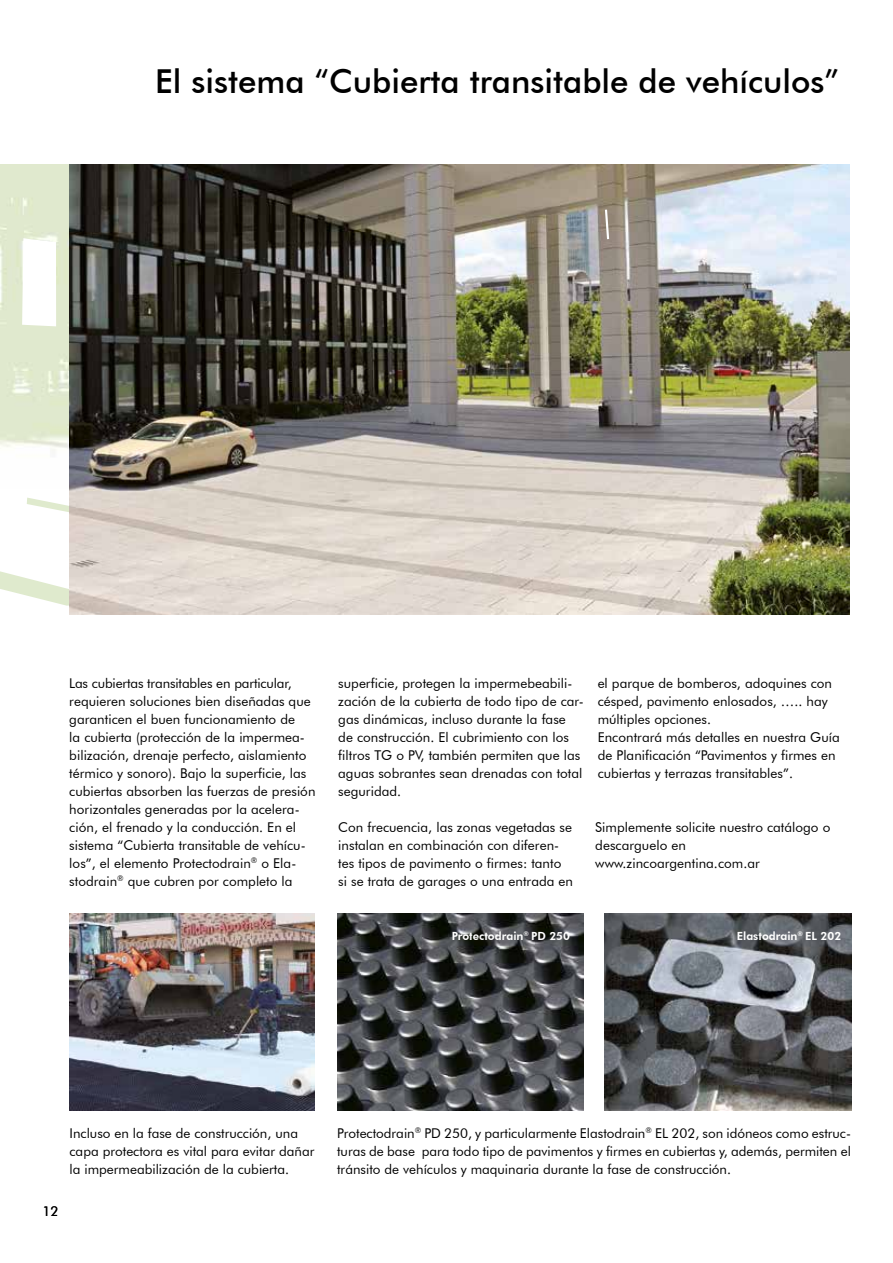
<style>
.page{position:relative;width:893px;height:1263px;background:#fff}
.page>*{position:absolute;margin:0;border:0;box-sizing:border-box;transform-origin:0 0}
.t1{font:500 33px "Futura BT";color:#000}
.t2{font:13.5px/18px "Futura BT";letter-spacing:.005em;color:#000}
.t3{font:800 11.25px "Futura BT";letter-spacing:.005em;color:#fff}
</style>
<div class="page">
<img style="left:70px;top:913px;width:245px;height:197px">
<img style="left:605px;top:913px;width:246px;height:197px">
<img style="left:337px;top:913px;width:246px;height:197px">
<img style="left:0;top:165px;width:69px;height:286px">
<svg style="left:27px;top:498px;width:42px;height:14px"></svg>
<svg style="left:0;top:571px;width:69px;height:35px"></svg>
<img style="left:69px;top:165px;width:780px;height:449px">
<svg style="left:22px;top:238px;width:34px;height:88px"></svg>
<svg style="left:604px;top:207px;width:6px;height:34px"></svg>
<h1 class="t1" style="left:155px;top:61px;width:685px">El sistema “Cubierta transitable de vehículos”</h1>
<p class="t2" style="left:69px;top:674px;width:248px">Las cubiertas transitables en particular, requieren soluciones bien diseñadas que garanticen el buen funcionamiento de<br>la cubierta (protección de la impermea&shy;bilización, drenaje perfecto, aislamiento térmico y sonoro). Bajo la superficie, las cubiertas absorben las fuerzas de presión horizontales generadas por la acelera&shy;ción, el frenado y la conducción. En el sistema “Cubierta transitable de vehícu&shy;los”, el elemento Protectodrain<sup>®</sup> o Ela&shy;stodrain<sup>®</sup> que cubren por completo la</p>
<p class="t2" style="left:338px;top:674px;width:247px">superficie, protegen la impermebeabili&shy;zación de la cubierta de todo tipo de car&shy;gas dinámicas, incluso durante la fase de construcción. El cubrimiento con los filtros TG o PV, también permiten que las aguas sobrantes sean drenadas con total seguridad.</p>
<p class="t2" style="left:338px;top:818px;width:236px">Con frecuencia, las zonas vegetadas se instalan en combinación con diferen&shy;tes tipos de pavimento o firmes: tanto si se trata de garages o una entrada en</p>
<p class="t2" style="left:598px;top:674px;width:244px">el parque de bomberos, adoquines con césped, pavimento enlosados, ….. hay múltiples opciones.<br>Encontrará más detalles en nuestra Guía de Planificación “Pavimentos y firmes en cubiertas y terrazas transitables”.</p>
<p class="t2" style="left:595px;top:818px;width:237px">Simplemente solicite nuestro catálogo o descarguelo en www.zincoargentina.com.ar</p>
<p class="t3" style="left:452px;top:929px;width:120px">Protectodrain<sup>®</sup> PD 250</p>
<p class="t3" style="left:737px;top:929px;width:106px">Elastodrain<sup>®</sup> EL 202</p>
<p class="t2" style="left:43px;top:1202px;width:17px">12</p>
<p class="t2" style="left:70px;top:1124px;width:246px">Incluso en la fase de construcción, una capa protectora es vital para evitar dañar la impermeabilización de la cubierta.</p>
<p class="t2" style="left:337px;top:1124px;width:515px;text-align:justify">Protectodrain<sup>®</sup> PD 250, y particularmente Elastodrain<sup>®</sup> EL 202, son idóneos como estruc&shy;turas de base para todo tipo de pavimentos y firmes en cubiertas y, además, permiten el tránsito de vehículos y maquinaria durante la fase de construcción.</p>
</div>
